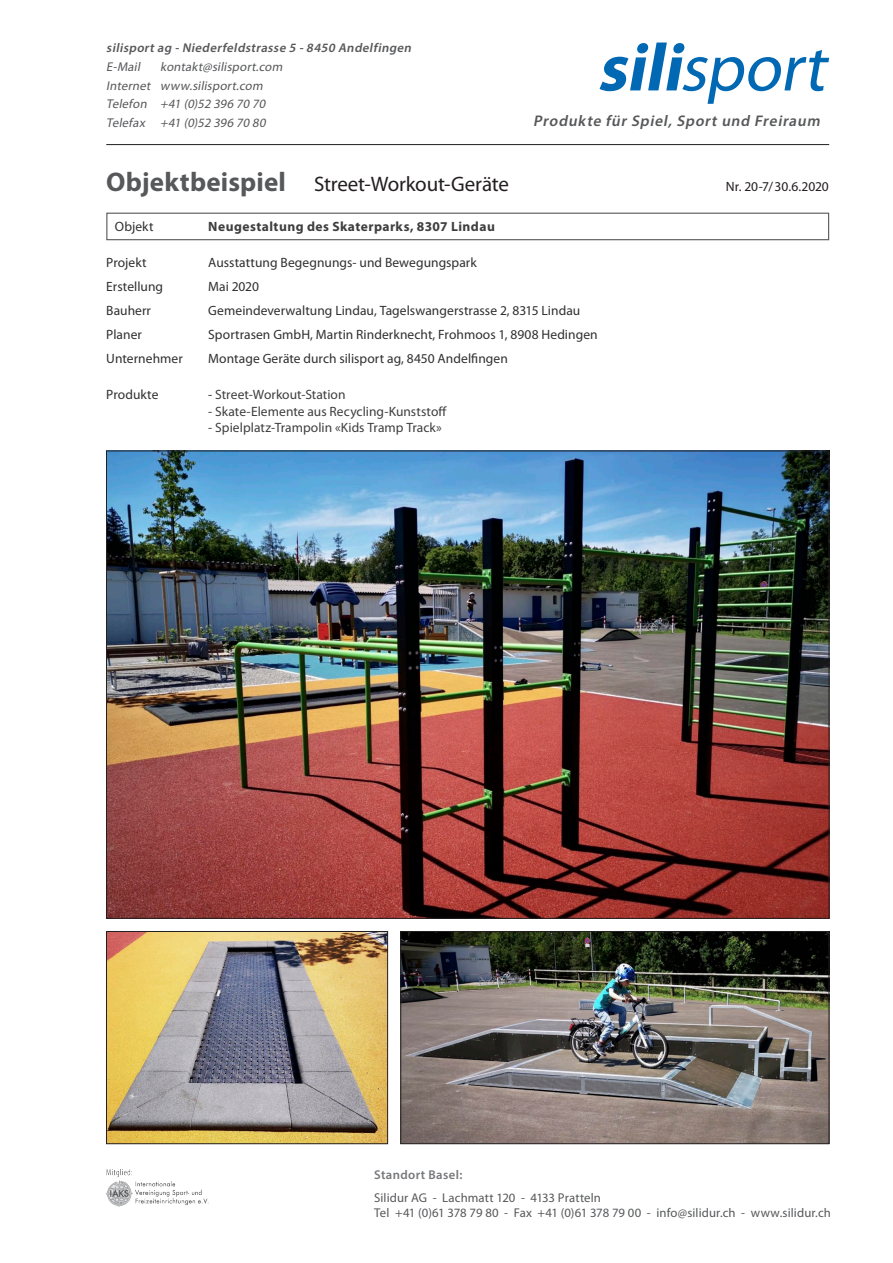
<style>
.page{position:relative;width:893px;height:1263px;background:#fff}
.page>*{position:absolute;margin:0;border:0;box-sizing:border-box;transform-origin:0 0}
.t1{font:700 27px "Myriad Pro";letter-spacing:.01em;color:#57585a}
.t2{font:21px "Myriad Pro";letter-spacing:-.01em;color:#231f20}
.t3{font:italic 600 15.45px "Myriad Pro";color:#57585a}
.t4{font:13.5px "Myriad Pro";letter-spacing:.005em;color:#312f30}
.t5{font:13.5px "Myriad Pro";color:#3e3e3f}
.t6{font:700 13.5px "Myriad Pro";letter-spacing:.035em;color:#3e3e3f}
.t7{font:13.5px "Myriad Pro";letter-spacing:-.005em;color:#231f20}
.t8{font:12.75px/15px "Myriad Pro";letter-spacing:.005em;color:#57585a}
.t9{font:italic 12.75px/18.8px "Myriad Pro";color:#57585a}
.t10{font:italic 600 12.75px "Myriad Pro";color:#57585a}
.t11{font:600 12.75px "Myriad Pro";letter-spacing:.03em;color:#76787b}
.s1{color:#312f30}
</style>
<div class="page">
<img style="left:108px;top:453px;width:719px;height:463px">
<img style="left:403px;top:933px;width:424px;height:209px">
<div style="left:401px;top:931px;width:428px;height:213px;border:1px solid #231f20"></div>
<img style="left:108px;top:933px;width:278px;height:209px">
<div style="left:106px;top:931px;width:282px;height:213px;border:1px solid #231f20"></div>
<img style="left:106px;top:1169px;width:103px;height:38px">
<svg style="left:600px;top:43px;width:229px;height:61px"></svg>
<hr style="left:106px;top:144px;width:723px;height:1px;background:#231f20">
<div style="left:106px;top:213px;width:723px;height:27px;border:1px solid #57585a"></div>
<p class="t10" style="left:106px;top:40px;width:309px">silisport ag -Niederfeldstrasse 5 -8450 Andelfingen</p>
<p class="t9" style="left:106px;top:57px;width:38px">E-Mail</p>
<p class="t9" style="left:106px;top:57px;width:180px;text-indent:54px">kontakt@silisport.com<br>Internet www.silisport.com<br>Telefon +41 (0)52 396 70 70<br>Telefax +41 (0)52 396 70 80</p>
<p class="t3" style="left:533px;top:111px;width:292px">Produkte für Spiel, Sport und Freiraum</p>
<h1 class="t1" style="left:106px;top:165px;width:181px">Objektbeispiel</h1>
<h2 class="t2" style="left:314px;top:171px;width:196px">Street-Workout-Geräte</h2>
<p class="t7" style="left:726px;top:178px;width:104px">Nr. 20-7/30.6.2020</p>
<p class="t4" style="left:115px;top:218px;width:40px">Objekt</p>
<p class="t6" style="left:208px;top:218px;width:288px">Neugestaltung des Skaterparks, 8307 Lindau</p>
<p class="t4" style="left:106px;top:254px;width:42px">Projekt</p>
<p class="t4" style="left:208px;top:254px;width:270px">Ausstattung Begegnungs- und Bewegungspark</p>
<p class="t4" style="left:106px;top:278px;width:58px">Erstellung</p>
<p class="t4" style="left:208px;top:278px;width:52px">Mai 2020</p>
<p class="t4" style="left:106px;top:302px;width:46px">Bauherr</p>
<p class="t4" style="left:208px;top:302px;width:373px">Gemeindeverwaltung Lindau, Tagelswangerstrasse 2, 8315 Lindau</p>
<p class="t4" style="left:106px;top:326px;width:37px">Planer</p>
<p class="t4" style="left:208px;top:326px;width:391px">Sportrasen GmbH, Martin Rinderknecht, Frohmoos 1, 8908 Hedingen</p>
<p class="t4" style="left:106px;top:350px;width:78px">Unternehmer</p>
<p class="t4" style="left:208px;top:350px;width:301px">Montage Geräte durch silisport ag, 8450 Andelfingen</p>
<p class="t4" style="left:106px;top:386px;width:54px">Produkte</p>
<p class="t5" style="left:208px;top:386px;width:139px"><span class="s1">-</span> Street-Workout-Station</p>
<p class="t5" style="left:208px;top:403px;width:240px">- Skate-Elemente aus Recycling-Kunststoff</p>
<p class="t5" style="left:208px;top:419px;width:235px">- Spielplatz-Trampolin «Kids Tramp Track»</p>
<p class="t11" style="left:374px;top:1166px;width:90px">Standort Basel:</p>
<p class="t8" style="left:374px;top:1189px;width:458px">Silidur AG - Lachmatt 120 - 4133 Pratteln<br>Tel +41 (0)61 378 79 80 - Fax +41 (0)61 378 79 00 - info@silidur.ch - www.silidur.ch</p>
</div>
